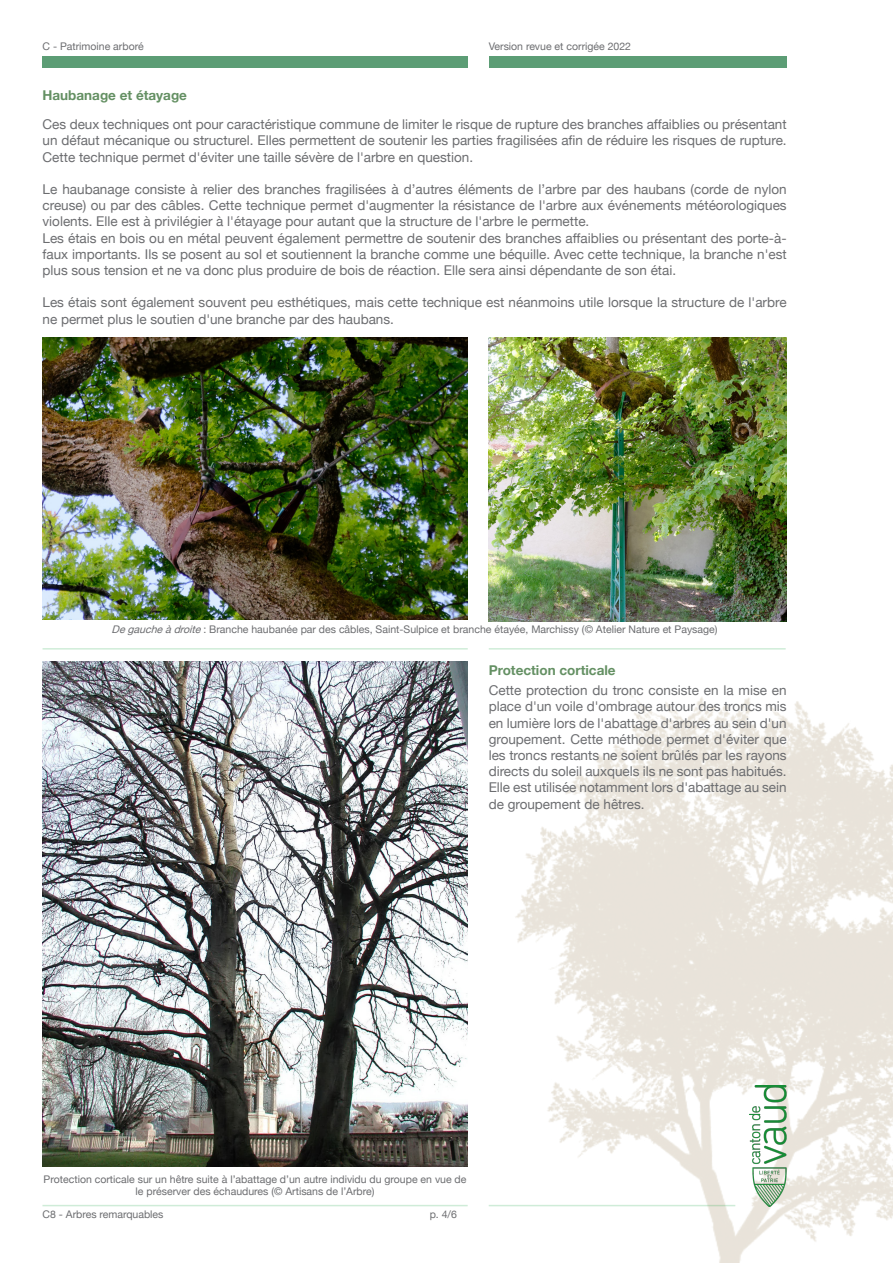
<style>
.page{position:relative;width:893px;height:1263px;background:#fff}
.page>*{position:absolute;margin:0;border:0;box-sizing:border-box;transform-origin:0 0}
.Contenu{font:13.5px/16.2px "Helvetica Neue";color:#6c6d70;text-align:justify}
.Titres_3_-_Vert{font:700 13.5px "Helvetica Neue";color:#649063}
.Légende{font:10.5px/12.6px "Helvetica Neue";color:#6c6d70;text-align:center}
.s1{font-style:italic}
</style>
<div class="page">
<img style="left:503px;top:690px;width:390px;height:573px">
<div style="left:42px;top:56px;width:426px;height:11px;background:#5c9d75"></div>
<div style="left:489px;top:56px;width:297px;height:11px;background:#5c9d75"></div>
<hr style="left:42px;top:1205px;width:426px;height:1px;background:#0ea139">
<hr style="left:489px;top:1205px;width:246px;height:1px;background:#0ea139">
<img style="left:749px;top:1086px;width:38px;height:120px">
<img style="left:489px;top:338px;width:297px;height:283px">
<img style="left:43px;top:338px;width:425px;height:281px">
<hr style="left:43px;top:648px;width:425px;height:2px;background:#0ea139">
<hr style="left:489px;top:648px;width:297px;height:2px;background:#0ea139">
<img style="left:43px;top:662px;width:425px;height:504px">
<p class="Légende" style="left:43px;top:40px;width:103px">C - Patrimoine arboré</p>
<p class="Légende" style="left:489px;top:40px;width:144px">Version revue et corrigée 2022</p>
<p class="Titres_3_-_Vert" style="left:43px;top:87px;width:146px">Haubanage et étayage</p>
<p class="Contenu" style="left:43px;top:116px;width:746px">Ces deux techniques ont pour caractéristique commune de limiter le risque de rupture des branches affaiblies ou présentant un défaut mécanique ou structurel. Elles permettent de soutenir les parties fragilisées afin de réduire les risques de rupture.<br>Cette technique permet d'éviter une taille sévère de l'arbre en question.</p>
<p class="Contenu" style="left:43px;top:181px;width:746px">Le haubanage consiste à relier des branches fragilisées à d’autres éléments de l’arbre par des haubans (corde de nylon creuse) ou par des câbles. Cette technique permet d'augmenter la résistance de l'arbre aux événements météorologiques violents. Elle est à privilégier à l'étayage pour autant que la structure de l'arbre le permette.</p>
<p class="Contenu" style="left:43px;top:229px;width:746px">Les étais en bois ou en métal peuvent également permettre de soutenir des branches affaiblies ou présentant des porte-à&shy;faux importants. Ils se posent au sol et soutiennent la branche comme une béquille. Avec cette technique, la branche n'est plus sous tension et ne va donc plus produire de bois de réaction. Elle sera ainsi dépendante de son étai.</p>
<p class="Contenu" style="left:43px;top:294px;width:746px">Les étais sont également souvent peu esthétiques, mais cette technique est néanmoins utile lorsque la structure de l'arbre ne permet plus le soutien d'une branche par des haubans.</p>
<p class="Légende" style="left:112px;top:623px;width:607px"><span class="s1">Degaucheàdroite</span>: Branche haubanée par des câbles, Saint-Sulpice et branche étayée, Marchissy (© Atelier Nature et Paysage)</p>
<p class="Titres_3_-_Vert" style="left:489px;top:662px;width:128px">Protection corticale</p>
<p class="Contenu" style="left:489px;top:682px;width:299px">Cette protection du tronc consiste en la mise en place d'un voile d'ombrage autour des troncs mis en lumière lors de l'abattage d'arbres au sein d'un groupement. Cette méthode permet d'éviter que les troncs restants ne soient brûlés par les rayons directs du soleil auxquels ils ne sont pas habitués.<br>Elle est utilisée notamment lors d'abattage au sein de groupement de hêtres.</p>
<p class="Légende" style="left:44px;top:1172px;width:424px">Protection corticale sur un hêtre suite à l’abattage d’un autre individu du groupe en vue de le préserver des échaudures (© Artisans de l’Arbre)</p>
<p class="Légende" style="left:43px;top:1207px;width:122px">C8 - Arbres remarquables</p>
<p class="Légende" style="left:430px;top:1207px;width:29px">p. 4/6</p>
</div>
